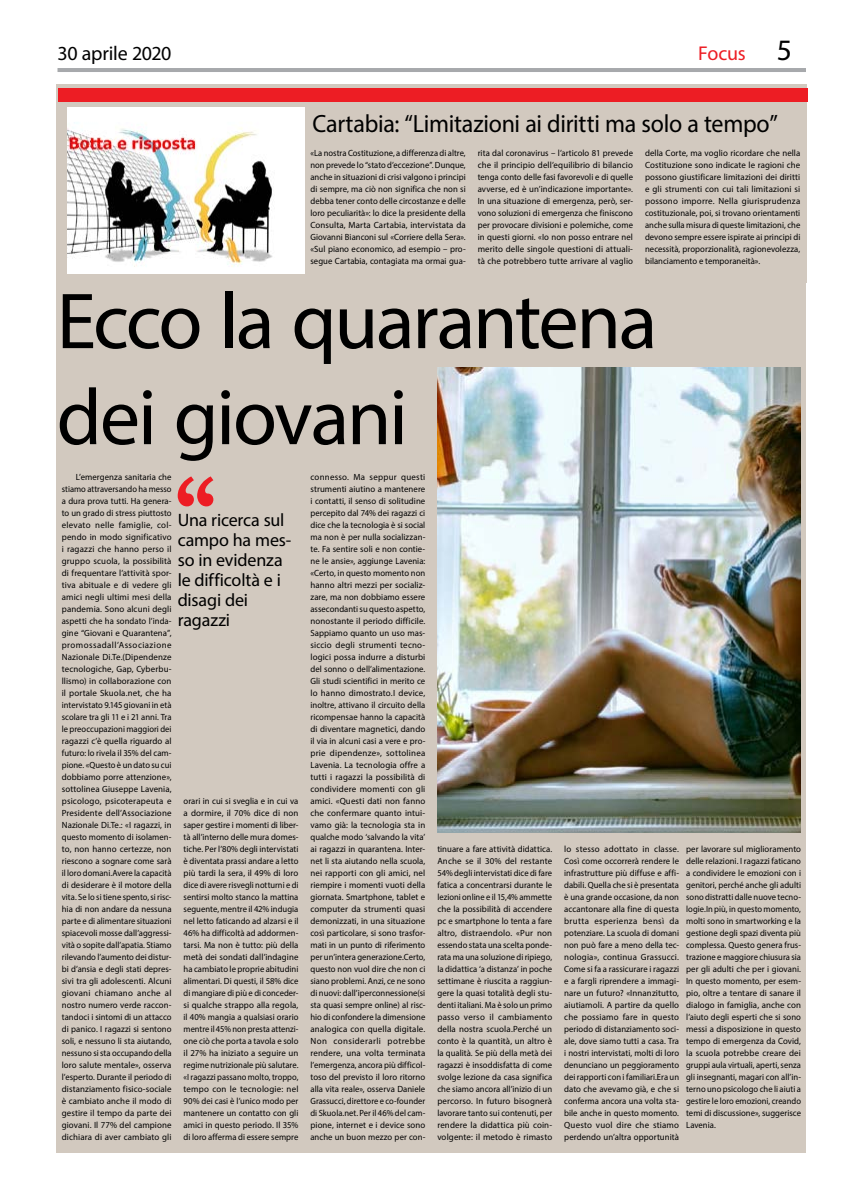
<style>
.page{position:relative;width:842px;height:1191px;background:#fff}
.page>*{position:absolute;margin:0;border:0;box-sizing:border-box;transform-origin:0 0}
.t1{font:80px/96px "Myriad Pro";letter-spacing:-.03em;color:#000}
.t2{font:29.7px "Myriad Pro";color:#000}
.t3{font:25px "Myriad Pro";letter-spacing:-.01em;color:#000;scale:.96 1}
.t4{font:20px "Myriad Pro";letter-spacing:-.015em;color:#000}
.t5{font:20px "Myriad Pro";letter-spacing:-.015em;color:#ed1d24}
.t6{font:18px/20px "Myriad Pro";letter-spacing:-.01em;color:#000}
.t7{font:9px/12px "Myriad Pro";letter-spacing:.005em;color:#000;text-align:justify}
.t8{font:9px/12px "Myriad Pro";letter-spacing:.005em;color:#000;text-align:justify;scale:.96 1}
.t9{font:9px/12px "Myriad Pro";letter-spacing:.005em;color:#000;text-align:justify;scale:.95 1}
</style>
<div class="page">
<div style="left:57px;top:84px;width:749px;height:1068px;background:#d2c9bf"></div>
<img style="left:437px;top:368px;width:363px;height:464px">
<hr style="left:57px;top:68px;width:749px;height:4px;background:#a7a9ac">
<div style="left:63px;top:84px;width:744px;height:198px;background:#d2c9bf"></div>
<img style="left:67px;top:108px;width:237px;height:166px">
<div style="left:58px;top:88px;width:750px;height:13px;background:#ed1d24"></div>
<svg style="left:178px;top:476px;width:35px;height:30px"></svg>
<h3 class="t4" style="left:57px;top:41px;width:115px">30 aprile 2020</h3>
<h3 class="t5" style="left:698px;top:41px;width:49px">Focus</h3>
<h2 class="t2" style="left:777px;top:32px;width:17px">5</h2>
<h3 class="t3" style="left:312px;top:108px;width:486px">Cartabia: “Limitazioni ai diritti ma solo a tempo”</h3>
<p class="t9" style="left:310px;top:147px;width:165px">«La nostra Costituzione, a differenza di altre, non prevede lo “stato d’eccezione”. Dunque, anche in situazioni di crisi valgono i principi di sempre, ma ciò non significa che non si debba tener conto delle circostanze e delle loro peculiarità»: lo dice la presidente della Consulta, Marta Cartabia, intervistata da Giovanni Bianconi sul «Corriere della Sera». «Sul piano economico, ad esempio – pro&shy;segue Cartabia, contagiata ma ormai gua-</p>
<p class="t8" style="left:478px;top:147px;width:163px">rita dal coronavirus – l’articolo 81 prevede che il principio dell’equilibrio di bilancio tenga conto delle fasi favorevoli e di quelle avverse, ed è un’indicazione importante».<br>In una situazione di emergenza, però, ser&shy;vono soluzioni di emergenza che finiscono per provocare divisioni e polemiche, come in questi giorni. «Io non posso entrare nel merito delle singole questioni di attuali&shy;tà che potrebbero tutte arrivare al vaglio</p>
<p class="t7" style="left:645px;top:147px;width:157px">della Corte, ma voglio ricordare che nella Costituzione sono indicate le ragioni che possono giustificare limitazioni dei diritti e gli strumenti con cui tali limitazioni si possono imporre. Nella giurisprudenza costituzionale, poi, si trovano orientamenti anche sulla misura di queste limitazioni, che devono sempre essere ispirate ai principi di necessità, proporzionalità, ragionevolezza, bilanciamento e temporaneità».</p>
<h1 class="t1" style="left:57px;top:272px;width:602px">Ecco la quarantena dei giovani</h1>
<p class="t7" style="left:62px;top:471px;width:111px;text-indent:14px">L’emergenza sanitaria che stiamo attraversando ha messo a dura prova tutti. Ha genera&shy;to un grado di stress piuttosto elevato nelle famiglie, col&shy;pendo in modo significativo i ragazzi che hanno perso il gruppo scuola, la possibilità di frequentare l’attività spor&shy;tiva abituale e di vedere gli amici negli ultimi mesi della pandemia. Sono alcuni degli aspetti che ha sondato l’inda&shy;gine “Giovani e Quarantena”, promossadall’Associazione Nazionale Di.Te.(Dipendenze tecnologiche, Gap, Cyberbu&shy;llismo) in collaborazione con il portale Skuola.net, che ha intervistato 9.145 giovani in età scolare tra gli 11 e i 21 anni. Tra le preoccupazioni maggiori dei ragazzi c’è quella riguardo al futuro: lo rivela il 35% del cam&shy;pione. «Questo è un dato su cui dobbiamo porre attenzione», sottolinea Giuseppe Lavenia, psicologo, psicoterapeuta e Presidente dell’Associazione Nazionale Di.Te.: «I ragazzi, in questo momento di isolamen&shy;to, non hanno certezze, non riescono a sognare come sarà il loro domani.Avere la capacità di desiderare è il motore della vita. Se lo si tiene spento, si risc&shy;hia di non andare da nessuna parte e di alimentare situazioni spiacevoli mosse dall’aggressi&shy;vità o sopite dall’apatia. Stiamo rilevando l’aumento dei distur&shy;bi d’ansia e degli stati depres&shy;sivi tra gli adolescenti. Alcuni giovani chiamano anche al nostro numero verde raccon&shy;tandoci i sintomi di un attacco di panico. I ragazzi si sentono soli, e nessuno li sta aiutando, nessuno si sta occupando della loro salute mentale», osserva l’esperto. Durante il periodo di distanziamento fisico-sociale è cambiato anche il modo di gestire il tempo da parte dei giovani. Il 77% del campione dichiara di aver cambiato gli</p>
<h3 class="t6" style="left:178px;top:510px;width:115px">Una ricerca sul campo ha mes&shy;so in evidenza le difficoltà e i disagi dei ragazzi</h3>
<p class="t8" style="left:184px;top:795px;width:121px">orari in cui si sveglia e in cui va a dormire, il 70% dice di non saper gestire i momenti di liber&shy;tà all’interno delle mura domes&shy;tiche. Per l’80% degli intervistati è diventata prassi andare a letto più tardi la sera, il 49% di loro dice di avere risvegli notturni e di sentirsi molto stanco la mattina seguente, mentre il 42% indugia nel letto faticando ad alzarsi e il 46% ha difficoltà ad addormen&shy;tarsi. Ma non è tutto: più della metà dei sondati dall’indagine ha cambiato le proprie abitudini alimentari. Di questi, il 58% dice di mangiare di più e di conceder&shy;si qualche strappo alla regola, il 40% mangia a qualsiasi orario mentre il 45% non presta attenzi&shy;one ciò che porta a tavola e solo il 27% ha iniziato a seguire un regime nutrizionale più salutare. «I ragazzi passano molto, troppo, tempo con le tecnologie: nel 90% dei casi è l’unico modo per mantenere un contatto con gli amici in questo periodo. Il 35% di loro afferma di essere sempre</p>
<p class="t7" style="left:310px;top:471px;width:116px">connesso. Ma seppur questi strumenti aiutino a mantenere i contatti, il senso di solitudine percepito dal 74% dei ragazzi ci dice che la tecnologia è si social ma non è per nulla socializzan&shy;te. Fa sentire soli e non contie&shy;ne le ansie», aggiunge Lavenia: «Certo, in questo momento non hanno altri mezzi per socializ&shy;zare, ma non dobbiamo essere assecondanti su questo aspetto, nonostante il periodo difficile.<br>Sappiamo quanto un uso mas&shy;siccio degli strumenti tecno&shy;logici possa indurre a disturbi del sonno o dell’alimentazione.<br>Gli studi scientifici in merito ce lo hanno dimostrato.I device, inoltre, attivano il circuito della ricompensae hanno la capacità di diventare magnetici, dando il via in alcuni casi a vere e pro&shy;prie dipendenze», sottolinea Lavenia. La tecnologia offre a tutti i ragazzi la possibilità di condividere momenti con gli amici. «Questi dati non fanno che confermare quanto intui&shy;vamo già: la tecnologia sta in qualche modo ‘salvando la vita’ ai ragazzi in quarantena. Inter&shy;net li sta aiutando nella scuola, nei rapporti con gli amici, nel riempire i momenti vuoti della giornata. Smartphone, tablet e computer da strumenti quasi demonizzati, in una situazione così particolare, si sono trasfor&shy;mati in un punto di riferimento per un’intera generazione.Certo, questo non vuol dire che non ci siano problemi. Anzi, ce ne sono di nuovi: dall’iperconnessione(si sta quasi sempre online) al risc&shy;hio di confondere la dimensione analogica con quella digitale.<br>Non considerarli potrebbe rendere, una volta terminata l’emergenza, ancora più difficol&shy;toso del previsto il loro ritorno alla vita reale», osserva Daniele Grassucci, direttore e co-founder di Skuola.net. Per il 46% del cam&shy;pione, internet e i device sono anche un buon mezzo per con-</p>
<p class="t7" style="left:437px;top:843px;width:116px">tinuare a fare attività didattica.<br>Anche se il 30% del restante 54% degli intervistati dice di fare fatica a concentrarsi durante le lezioni online e il 15,4% ammette che la possibilità di accendere pc e smartphone lo tenta a fare altro, distraendolo. «Pur non essendo stata una scelta ponde&shy;rata ma una soluzione di ripiego, la didattica ‘a distanza’ in poche settimane è riuscita a raggiun&shy;gere la quasi totalità degli stu&shy;denti italiani. Ma è solo un primo passo verso il cambiamento della nostra scuola.Perché un conto è la quantità, un altro è la qualità. Se più della metà dei ragazzi è insoddisfatta di come svolge lezione da casa significa che siamo ancora all’inizio di un percorso. In futuro bisognerà lavorare tanto sui contenuti, per rendere la didattica più coin&shy;volgente: il metodo è rimasto</p>
<p class="t7" style="left:564px;top:843px;width:116px">lo stesso adottato in classe.<br>Così come occorrerà rendere le infrastrutture più diffuse e affi&shy;dabili. Quella che si è presentata è una grande occasione, da non accantonare alla fine di questa brutta esperienza bensì da potenziare. La scuola di domani non può fare a meno della tec&shy;nologia», continua Grassucci.<br>Come si fa a rassicurare i ragazzi e a fargli riprendere a immagi&shy;nare un futuro? «Innanzitutto, aiutiamoli. A partire da quello che possiamo fare in questo periodo di distanziamento soci&shy;ale, dove siamo tutti a casa. Tra i nostri intervistati, molti di loro denunciano un peggioramento dei rapporti con i familiari.Era un dato che avevamo già, e che si conferma ancora una volta sta&shy;bile anche in questo momento.<br>Questo vuol dire che stiamo perdendo un’altra opportunità</p>
<p class="t7" style="left:686px;top:843px;width:116px">per lavorare sul miglioramento delle relazioni. I ragazzi faticano a condividere le emozioni con i genitori, perché anche gli adulti sono distratti dalle nuove tecno&shy;logie.In più, in questo momento, molti sono in smartworking e la gestione degli spazi diventa più complessa. Questo genera frus&shy;trazione e maggiore chiusura sia per gli adulti che per i giovani.<br>In questo momento, per esem&shy;pio, oltre a tentare di sanare il dialogo in famiglia, anche con l’aiuto degli esperti che si sono messi a disposizione in questo tempo di emergenza da Covid, la scuola potrebbe creare dei gruppi aula virtuali, aperti, senza gli insegnanti, magari con all’in&shy;terno uno psicologo che li aiuti a gestire le loro emozioni, creando temi di discussione», suggerisce Lavenia.</p>
</div>
